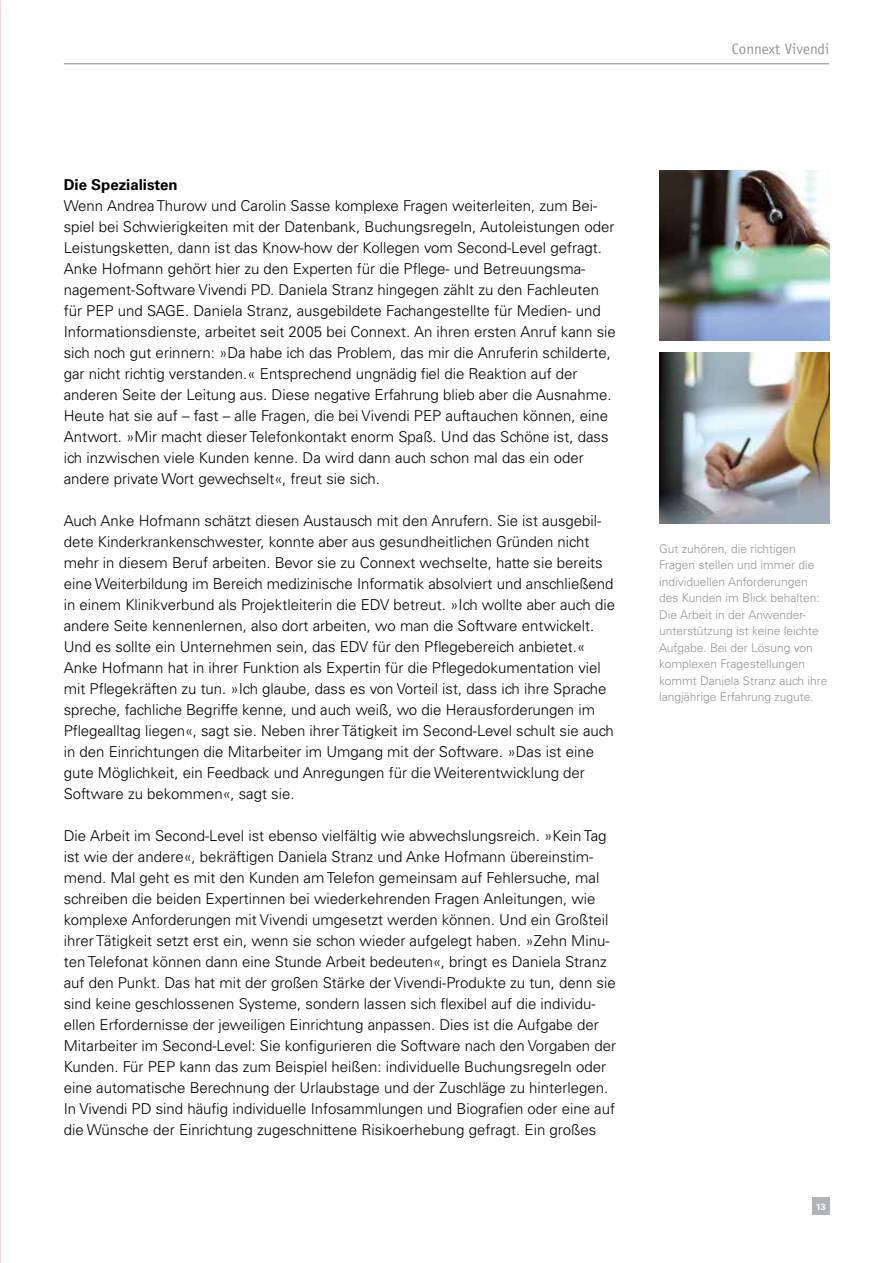
<style>
.page{position:relative;width:893px;height:1263px;background:#fff}
.page>*{position:absolute;margin:0;border:0;box-sizing:border-box;transform-origin:0 0}
.t1{font:300 15px/21px "Univers LT Std";color:#000}
.t2{font:700 15px "Univers LT Std";color:#000}
.t3{font:15px "Officina Sans";color:#939598}
.t4{font:300 12px/16.5px "Univers LT Std";color:#939598}
.t5{font:700 9px "Univers LT Std";color:#fff}
</style>
<div class="page">
<div style="left:812px;top:1198px;width:17px;height:17px;background:#b1b4b6"></div>
<hr style="left:64px;top:63px;width:765px;height:1px;background:#939598">
<img style="left:659px;top:170px;width:170px;height:170px">
<img style="left:659px;top:353px;width:170px;height:170px">
<p class="t3" style="left:732px;top:40px;width:99px">Connext Vivendi</p>
<p class="t2" style="left:64px;top:176px;width:115px">Die Spezialisten</p>
<p class="t1" style="left:64px;top:195px;width:554px">Wenn Andrea Thurow und Carolin Sasse komplexe Fragen weiterleiten, zum Bei&shy;spiel bei Schwierigkeiten mit der Datenbank, Buchungsregeln, Autoleistungen oder Leistungsketten, dann ist das Know-how der Kollegen vom Second-Level gefragt.<br>Anke Hofmann gehört hier zu den Experten für die Pflege- und Betreuungsma&shy;nagement-Software Vivendi PD. Daniela Stranz hingegen zählt zu den Fachleuten für PEP und SAGE. Daniela Stranz, ausgebildete Fachangestellte für Medien- und Informationsdienste, arbeitet seit 2005 bei Connext. An ihren ersten Anruf kann sie sich noch gut erinnern: »Da habe ich das Problem, das mir die Anruferin schilderte, gar nicht richtig verstanden.« Entsprechend ungnädig fiel die Reaktion auf der anderen Seite der Leitung aus. Diese negative Erfahrung blieb aber die Ausnahme.<br>Heute hat sie auf – fast – alle Fragen, die bei Vivendi PEP auftauchen können, eine Antwort. »Mir macht dieser Telefonkontakt enorm Spaß. Und das Schöne ist, dass ich inzwischen viele Kunden kenne. Da wird dann auch schon mal das ein oder andere private Wort gewechselt«, freut sie sich.</p>
<p class="t1" style="left:64px;top:510px;width:553px">Auch Anke Hofmann schätzt diesen Austausch mit den Anrufern. Sie ist ausgebil&shy;dete Kinderkrankenschwester, konnte aber aus gesundheitlichen Gründen nicht mehr in diesem Beruf arbeiten. Bevor sie zu Connext wechselte, hatte sie bereits eine Weiterbildung im Bereich medizinische Informatik absolviert und anschließend in einem Klinikverbund als Projektleiterin die EDV betreut. »Ich wollte aber auch die andere Seite kennenlernen, also dort arbeiten, wo man die Software entwickelt.<br>Und es sollte ein Unternehmen sein, das EDV für den Pflegebereich anbietet.« Anke Hofmann hat in ihrer Funktion als Expertin für die Pflegedokumentation viel mit Pflegekräften zu tun. »Ich glaube, dass es von Vorteil ist, dass ich ihre Sprache spreche, fachliche Begriffe kenne, und auch weiß, wo die Herausforderungen im Pflegealltag liegen«, sagt sie. Neben ihrer Tätigkeit im Second-Level schult sie auch in den Einrichtungen die Mitarbeiter im Umgang mit der Software. »Das ist eine gute Möglichkeit, ein Feedback und Anregungen für die Weiterentwicklung der Software zu bekommen«, sagt sie.</p>
<p class="t1" style="left:64px;top:825px;width:554px">Die Arbeit im Second-Level ist ebenso vielfältig wie abwechslungsreich. »Kein Tag ist wie der andere«, bekräftigen Daniela Stranz und Anke Hofmann übereinstim&shy;mend. Mal geht es mit den Kunden am Telefon gemeinsam auf Fehlersuche, mal schreiben die beiden Expertinnen bei wiederkehrenden Fragen Anleitungen, wie komplexe Anforderungen mit Vivendi umgesetzt werden können. Und ein Großteil ihrer Tätigkeit setzt erst ein, wenn sie schon wieder aufgelegt haben. »Zehn Minu&shy;ten Telefonat können dann eine Stunde Arbeit bedeuten«, bringt es Daniela Stranz auf den Punkt. Das hat mit der großen Stärke der Vivendi-Produkte zu tun, denn sie sind keine geschlossenen Systeme, sondern lassen sich flexibel auf die individu&shy;ellen Erfordernisse der jeweiligen Einrichtung anpassen. Dies ist die Aufgabe der Mitarbeiter im Second-Level: Sie konfigurieren die Software nach den Vorgaben der Kunden. Für PEP kann das zum Beispiel heißen: individuelle Buchungsregeln oder eine automatische Berechnung der Urlaubstage und der Zuschläge zu hinterlegen.<br>In Vivendi PD sind häufig individuelle Infosammlungen und Biografien oder eine auf die Wünsche der Einrichtung zugeschnittene Risikoerhebung gefragt. Ein großes</p>
<p class="t4" style="left:659px;top:540px;width:170px">Gut zuhören, die richtigen<br>Fragen stellen und immer die individuellen Anforderungen des Kunden im Blick behalten:<br>Die Arbeit in der Anwender&shy;unterstützung ist keine leichte<br>Aufgabe. Bei der Lösung von komplexen Fragestellungen kommt Daniela Stranz auch ihre langjährige Erfahrung zugute.</p>
<p class="t5" style="left:816px;top:1201px;width:12px">13</p>
</div>
